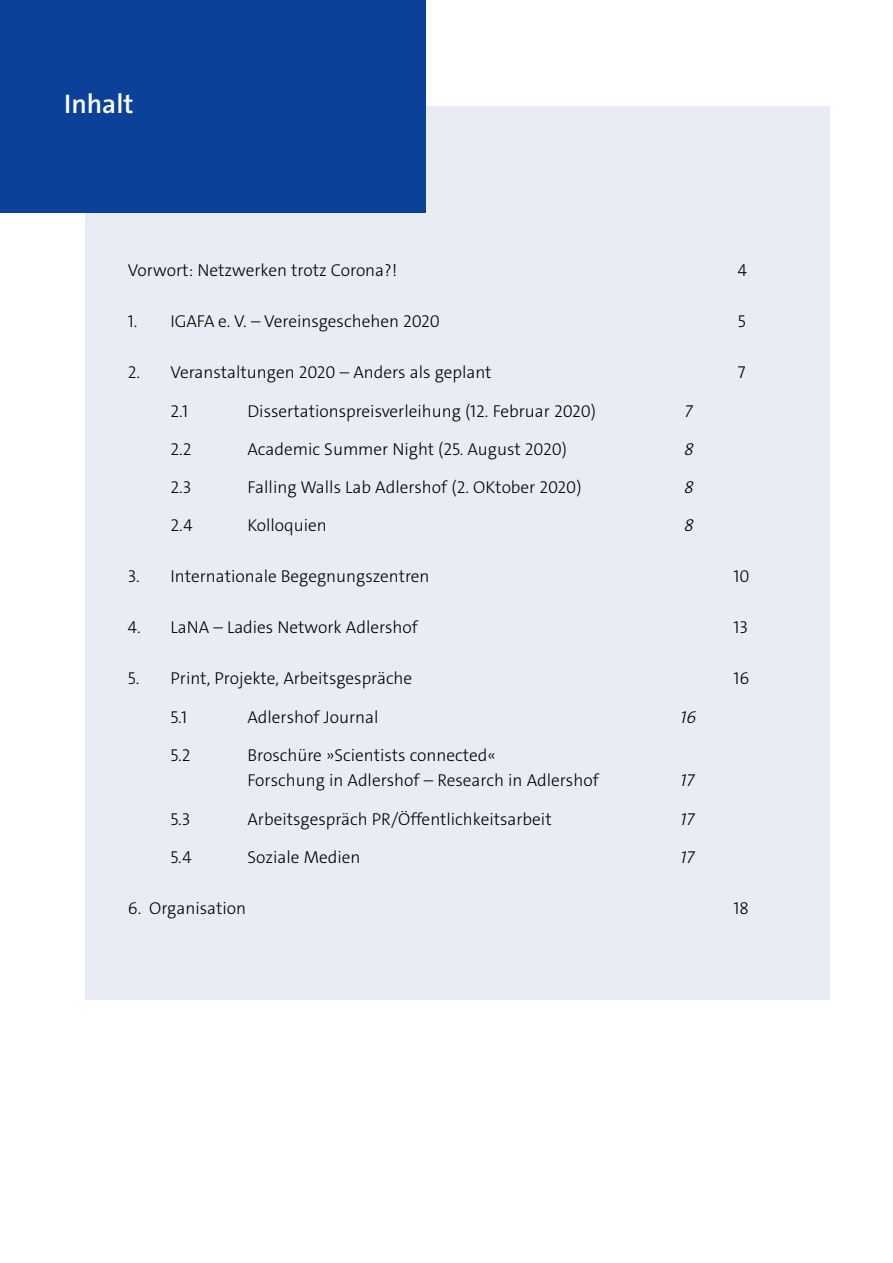
<style>
.page{position:relative;width:893px;height:1263px;background:#fff}
.page>*{position:absolute;margin:0;border:0;box-sizing:border-box;transform-origin:0 0}
.t1{font:600 27px "The Sans C4 s";color:#fff}
.t2{font:300 17.25px/25.5px "The Sans C4 s";color:#000}
.t3{font:italic 300 17.25px "The Sans C4 s";color:#000}
</style>
<div class="page">
<div style="left:85px;top:106px;width:745px;height:893px;background:#e7ecf5"></div>
<div style="left:0;top:0;width:426px;height:212px;background:#0c419a"></div>
<h1 class="t1" style="left:64px;top:93px;width:71px">Inhalt</h1>
<p class="t2" style="left:128px;top:259px;width:271px">Vorwort: Netzwerken trotz Corona?!</p>
<p class="t2" style="left:738px;top:259px;width:11px">4</p>
<p class="t2" style="left:128px;top:310px;width:313px">1. IGAFA e. V. – Vereinsgeschehen 2020</p>
<p class="t2" style="left:738px;top:310px;width:10px">5</p>
<p class="t2" style="left:128px;top:361px;width:365px">2. Veranstaltungen 2020 – Anders als geplant</p>
<p class="t2" style="left:738px;top:361px;width:9px">7</p>
<p class="t2" style="left:170px;top:400px;width:19px">2.1</p>
<p class="t2" style="left:247px;top:400px;width:350px">Dissertationspreisverleihung (12. Februar 2020)</p>
<p class="t3" style="left:684px;top:404px;width:12px">7</p>
<p class="t2" style="left:170px;top:438px;width:22px">2.2</p>
<p class="t2" style="left:247px;top:438px;width:321px">Academic Summer Night (25. August 2020)</p>
<p class="t3" style="left:684px;top:442px;width:14px">8</p>
<p class="t2" style="left:170px;top:476px;width:22px">2.3</p>
<p class="t2" style="left:247px;top:476px;width:336px">Falling Walls Lab Adlershof (2. OKtober 2020)</p>
<p class="t3" style="left:684px;top:481px;width:14px">8</p>
<p class="t2" style="left:170px;top:514px;width:24px">2.4</p>
<p class="t2" style="left:247px;top:514px;width:81px">Kolloquien</p>
<p class="t3" style="left:684px;top:519px;width:14px">8</p>
<p class="t2" style="left:128px;top:565px;width:303px">3. Internationale Begegnungszentren</p>
<p class="t2" style="left:733px;top:565px;width:18px">10</p>
<p class="t2" style="left:128px;top:616px;width:291px">4. LaNA – Ladies Network Adlershof</p>
<p class="t2" style="left:733px;top:616px;width:16px">13</p>
<p class="t2" style="left:128px;top:667px;width:286px">5. Print, Projekte, Arbeitsgespräche</p>
<p class="t2" style="left:733px;top:667px;width:17px">16</p>
<p class="t2" style="left:170px;top:706px;width:18px">5.1</p>
<p class="t2" style="left:247px;top:706px;width:133px">Adlershof Journal</p>
<p class="t3" style="left:679px;top:710px;width:20px">16</p>
<p class="t2" style="left:170px;top:744px;width:21px">5.2</p>
<p class="t2" style="left:247px;top:744px;width:353px">Broschüre »Scientists connected«<br>Forschung in Adlershof – Research in Adlershof</p>
<p class="t3" style="left:679px;top:774px;width:18px">17</p>
<p class="t2" style="left:170px;top:808px;width:21px">5.3</p>
<p class="t2" style="left:247px;top:808px;width:306px">Arbeitsgespräch PR/Öffentlichkeitsarbeit</p>
<p class="t3" style="left:679px;top:812px;width:18px">17</p>
<p class="t2" style="left:170px;top:846px;width:23px">5.4</p>
<p class="t2" style="left:247px;top:846px;width:114px">Soziale Medien</p>
<p class="t3" style="left:679px;top:850px;width:18px">17</p>
<p class="t2" style="left:128px;top:897px;width:120px">6. Organisation</p>
<p class="t2" style="left:733px;top:897px;width:17px">18</p>
</div>
